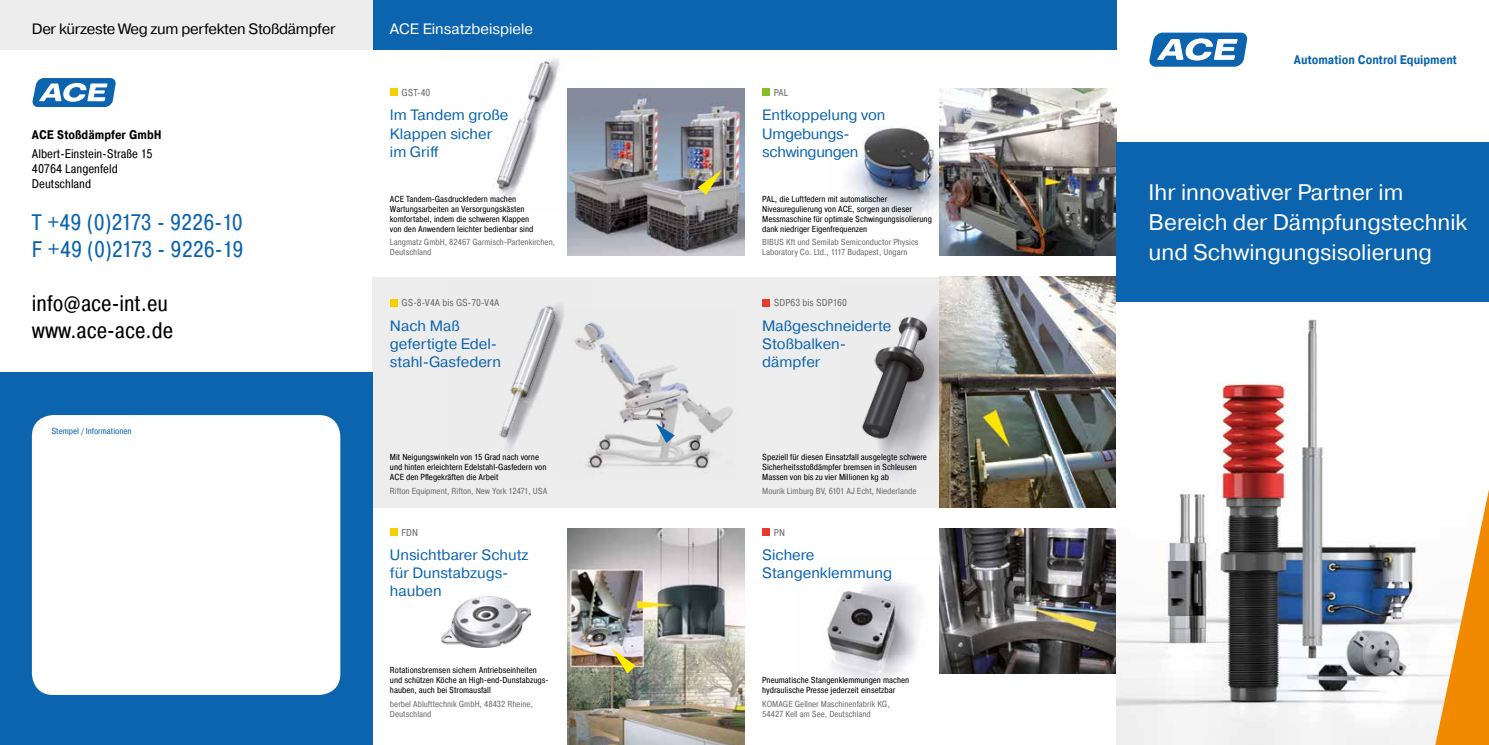
<style>
.page{position:relative;width:1489px;height:745px;background:#fff}
.page>*{position:absolute;margin:0;border:0;box-sizing:border-box;transform-origin:0 0}
.t1{font:22.5px/30px "ACE Pragmatica";color:#fff}
.t2{font:22.5px/27px "ACE Pragmatica Cond";letter-spacing:-.015em;color:#0c64af}
.t3{font:22.5px/27px "ACE Pragmatica Cond";color:#000}
.t4{font:15px/18px "ACE Pragmatica";color:#0c64af}
.t5{font:15px/18px "ACE Pragmatica";letter-spacing:-.02em;color:#0c64af}
.t6{font:15px "ACE Pragmatica";letter-spacing:-.02em;color:#000}
.t7{font:15px "ACE Pragmatica";color:#fff}
.t8{font:12.5px/15px "ACE Pragmatica Cond";color:#000}
.t9{font:700 12.5px "ACE Pragmatica Cond";color:#0c64af}
.t10{font:700 12.5px "ACE Pragmatica Cond";color:#000}
.t11{font:10px "ACE Pragmatica Cond";color:#706f6f}
.t12{font:8.75px/10px "ACE Pragmatica Cond";color:#000}
.t13{font:8.75px/10px "ACE Pragmatica Cond";color:#706f6f}
.t14{font:8.75px "ACE Pragmatica Cond";color:#0c64af}
</style>
<div class="page">
<div style="left:372px;top:276px;width:744px;height:231px;background:#ededed"></div>
<div style="left:372px;top:0;width:744px;height:50px;background:#0c64af"></div>
<div style="left:0;top:372px;width:372px;height:372px;background:#0c64af"></div>
<div style="left:0;top:0;width:372px;height:50px;background:#ededed"></div>
<img style="left:442px;top:276px;width:125px;height:175px">
<img style="left:493px;top:58px;width:101px;height:141px">
<img style="left:442px;top:596px;width:89px;height:51px">
<img style="left:848px;top:126px;width:91px;height:98px">
<img style="left:827px;top:581px;width:93px;height:101px">
<img style="left:862px;top:306px;width:77px;height:165px">
<img style="left:567px;top:89px;width:177px;height:166px">
<img style="left:567px;top:528px;width:177px;height:216px">
<img style="left:939px;top:276px;width:177px;height:231px">
<img style="left:939px;top:528px;width:177px;height:145px">
<img style="left:939px;top:89px;width:177px;height:166px">
<svg style="left:697px;top:169px;width:25px;height:26px"></svg>
<svg style="left:611px;top:647px;width:24px;height:26px"></svg>
<img style="left:1116px;top:301px;width:372px;height:443px">
<img style="left:574px;top:321px;width:159px;height:152px">
<svg style="left:656px;top:423px;width:18px;height:20px"></svg>
<svg style="left:1435px;top:489px;width:53px;height:255px"></svg>
<div style="left:32px;top:415px;width:308px;height:279px;background:#fff;border-radius:21px"></div>
<div style="left:1116px;top:142px;width:372px;height:159px;background:#0c64af"></div>
<div style="left:390px;top:89px;width:7px;height:7px;background:#f9cf00"></div>
<div style="left:390px;top:528px;width:7px;height:7px;background:#f9cf00"></div>
<div style="left:390px;top:299px;width:7px;height:7px;background:#f9cf00"></div>
<div style="left:762px;top:299px;width:7px;height:7px;background:#e73b2b"></div>
<div style="left:762px;top:528px;width:7px;height:7px;background:#e73b2b"></div>
<div style="left:762px;top:89px;width:7px;height:7px;background:#89bd24"></div>
<svg style="left:32px;top:78px;width:84px;height:29px"></svg>
<svg style="left:1149px;top:33px;width:98px;height:34px"></svg>
<h2 class="t6" style="left:32px;top:19px;width:305px">Der kürzeste Weg zum perfekten Stoßdämpfer</h2>
<h2 class="t7" style="left:390px;top:19px;width:145px">ACE Einsatzbeispiele</h2>
<h3 class="t10" style="left:32px;top:127px;width:131px">ACE Stoßdämpfer GmbH</h3>
<h3 class="t8" style="left:32px;top:146px;width:122px">Albert-Einstein-Straße 15<br>40764 Langenfeld<br>Deutschland</h3>
<h1 class="t2" style="left:32px;top:208px;width:213px">T +49 (0)2173 - 9226-10<br>F +49 (0)2173 - 9226-19</h1>
<h1 class="t3" style="left:32px;top:289px;width:143px">info@ace-int.eu www.ace-ace.de</h1>
<p class="t14" style="left:51px;top:425px;width:82px">Stempel / Informationen</p>
<p class="t11" style="left:401px;top:86px;width:30px">GST-40</p>
<h2 class="t4" style="left:390px;top:107px;width:120px">Im Tandem große<br>Klappen sicher im Griff</h2>
<p class="t12" style="left:390px;top:194px;width:145px">ACE Tandem-Gasdruckfedern machen Wartungsarbeiten an Versorgungskästen komfortabel, indem die schweren Klappen von den Anwendern leichter bedienbar sind</p>
<p class="t13" style="left:390px;top:237px;width:167px">Langmatz GmbH, 82467 Garmisch-Partenkirchen,<br>Deutschland</p>
<p class="t11" style="left:401px;top:296px;width:99px">GS-8-V4A bis GS-70-V4A</p>
<h2 class="t4" style="left:390px;top:316px;width:113px">Nach Maß gefertigte Edel&shy;stahl- Gasfedern</h2>
<p class="t12" style="left:390px;top:452px;width:158px">Mit Neigungswinkeln von 15 Grad nach vorne und hinten erleichtern Edelstahl-Gasfedern von<br>ACE den Pflegekräften die Arbeit</p>
<p class="t13" style="left:390px;top:485px;width:159px">Rifton Equipment, Rifton, New York 12471, USA</p>
<p class="t11" style="left:401px;top:525px;width:18px">FDN</p>
<h2 class="t4" style="left:390px;top:546px;width:140px">Unsichtbarer Schutz für Dunstabzugs&shy;hauben</h2>
<p class="t12" style="left:390px;top:664px;width:160px">Rotationsbremsen sichern Antriebseinheiten und schützen Köche an High-end-Dunstabzugs&shy;hauben, auch bei Stromausfall</p>
<p class="t13" style="left:390px;top:698px;width:145px">berbel Ablufttechnik GmbH, 48432 Rheine,<br>Deutschland</p>
<p class="t11" style="left:773px;top:86px;width:16px">PAL</p>
<h2 class="t5" style="left:762px;top:107px;width:125px">Entkoppelung von<br>Umgebungs&shy;schwingungen</h2>
<p class="t12" style="left:762px;top:194px;width:171px">PAL, die Luftfedern mit automatischer Niveauregulierung von ACE, sorgen an dieser Messmaschine für optimale Schwingungsisolierung dank niedriger Eigenfrequenzen</p>
<p class="t13" style="left:762px;top:237px;width:158px">BIBUS Kft und Semilab Semiconductor Physics<br>Laboratory Co. Ltd., 1117 Budapest, Ungarn</p>
<p class="t11" style="left:773px;top:296px;width:75px">SDP63 bis SDP160</p>
<h2 class="t4" style="left:762px;top:316px;width:131px">Maßgeschneiderte<br>Stoßbalken-- dämpfer</h2>
<p class="t12" style="left:762px;top:452px;width:166px">Speziell für diesen Einsatzfall ausgelegte schwere<br>Sicherheitsstoßdämpfer bremsen in Schleusen<br>Massen von bis zu vier Millionen kg ab</p>
<p class="t13" style="left:762px;top:485px;width:156px">Mourik Limburg BV, 6101 AJ Echt, Niederlande</p>
<p class="t11" style="left:773px;top:525px;width:13px">PN</p>
<h2 class="t4" style="left:762px;top:546px;width:131px">Sichere<br>Stangenklemmung</h2>
<p class="t12" style="left:762px;top:674px;width:148px">Pneumatische Stangenklemmungen machen hydraulische Presse jederzeit einsetzbar</p>
<p class="t13" style="left:762px;top:698px;width:129px">KOMAGE Gellner Maschinenfabrik KG,<br>54427 Kell am See, Deutschland</p>
<h3 class="t9" style="left:1293px;top:52px;width:165px">Automation Control Equipment</h3>
<h1 class="t1" style="left:1148px;top:178px;width:320px">Ihr innovativer Partner im<br>Bereich der Dämpfungstechnik und Schwingungsisolierung</h1>
</div>
